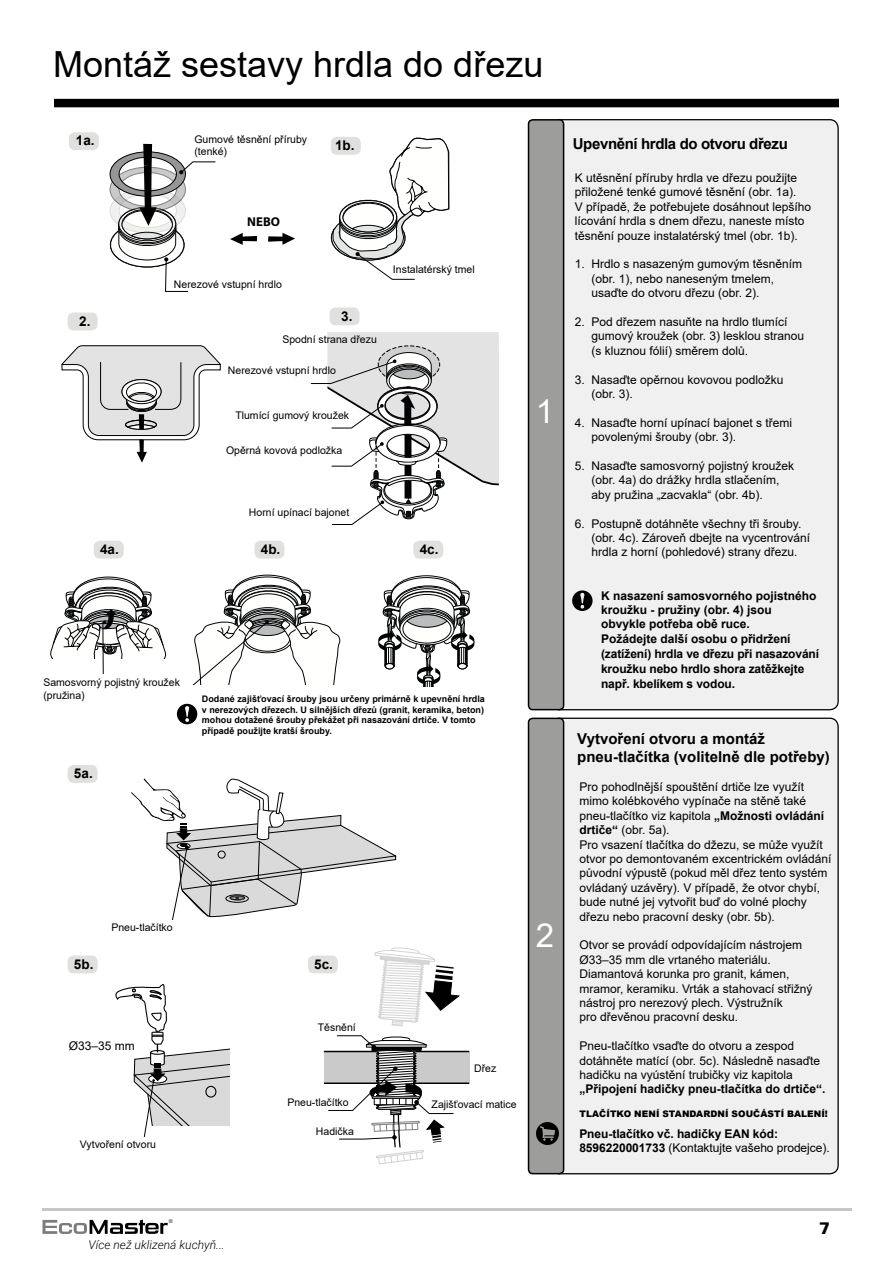
<style>
.page{position:relative;width:893px;height:1263px;background:#fff}
.page>*{position:absolute;margin:0;border:0;box-sizing:border-box;transform-origin:0 0}
.t1{font:36px "Arial";color:#000}
.t2{font:33px "Arial";color:#fff}
.t3{font:16.5px "Russo One";color:#000}
.t4{font:700 15px/18px "Arial";color:#000}
.t5{font:700 15px "Arial";letter-spacing:-.025em;color:#000}
.t6{font:700 13.5px "Arial";color:#000}
.t7{font:700 12.9px "Myriad Pro";color:#000}
.t8{font:12px/14.4px "Arial";color:#000}
.t9{font:700 12px/14.9px "Arial";color:#000}
.t10{font:italic 300 12px "Roboto";color:#000}
.t11{font:10.5px/12.6px "Arial";color:#000}
.t12{font:700 9px/10.8px "Arial";color:#000}
.t13{font:900 9px "Arial";letter-spacing:.01em;color:#000}
.t14{font:5.25px "Sui Generis Rg";color:#000}
.s1{font-weight:700}
.s2{font-weight:400}
</style>
<div class="page">
<hr style="left:42px;top:1208px;width:809px;height:3px;background:#c6c6c6">
<svg style="left:43px;top:1219px;width:125px;height:15px"></svg>
<svg style="left:311px;top:332px;width:188px;height:193px"></svg>
<div style="left:557px;top:717px;width:282px;height:458px;background:#f0f0f0"></div>
<div style="left:528px;top:718px;width:36px;height:456px;background:#9d9d9c;border-radius:4px"></div>
<div style="left:528px;top:718px;width:36px;height:456px;border:2px solid #000;border-radius:4px"></div>
<svg style="left:109px;top:144px;width:106px;height:148px"></svg>
<svg style="left:330px;top:137px;width:120px;height:143px"></svg>
<svg style="left:268px;top:233px;width:27px;height:12px"></svg>
<svg style="left:230px;top:233px;width:27px;height:12px"></svg>
<div style="left:557px;top:119px;width:282px;height:592px;background:#f0f0f0"></div>
<div style="left:528px;top:120px;width:36px;height:590px;background:#9d9d9c;border-radius:4px"></div>
<div style="left:528px;top:119px;width:36px;height:591px;border:2px solid #000;border-radius:4px"></div>
<svg style="left:572px;top:590px;width:21px;height:21px"></svg>
<div style="left:55px;top:100px;width:783px;height:7px;background:#000"></div>
<div style="left:54px;top:99px;width:785px;height:8px;border:2px solid #000"></div>
<div style="left:69px;top:132px;width:30px;height:18px;background:#e0e0df;border-radius:6px"></div>
<div style="left:331px;top:137px;width:30px;height:18px;background:#e0e0df;border-radius:6px"></div>
<div style="left:68px;top:313px;width:30px;height:17px;background:#e0e0df;border-radius:6px"></div>
<div style="left:330px;top:307px;width:30px;height:18px;background:#e0e0df;border-radius:6px"></div>
<svg style="left:50px;top:577px;width:117px;height:97px"></svg>
<div style="left:94px;top:541px;width:30px;height:17px;background:#e0e0df;border-radius:6px"></div>
<div style="left:413px;top:541px;width:30px;height:17px;background:#e0e0df;border-radius:6px"></div>
<svg style="left:192px;top:575px;width:149px;height:110px"></svg>
<svg style="left:378px;top:575px;width:96px;height:112px"></svg>
<svg style="left:115px;top:984px;width:115px;height:153px"></svg>
<div style="left:68px;top:955px;width:30px;height:18px;background:#e0e0df;border-radius:6px"></div>
<div style="left:308px;top:955px;width:30px;height:18px;background:#e0e0df;border-radius:6px"></div>
<svg style="left:61px;top:345px;width:160px;height:118px"></svg>
<div style="left:139px;top:414px;width:5px;height:15px;background:#000"></div>
<svg style="left:131px;top:778px;width:266px;height:142px"></svg>
<div style="left:68px;top:765px;width:30px;height:18px;background:#e0e0df;border-radius:6px"></div>
<div style="left:324px;top:1051px;width:145px;height:32px;background:#cacaca"></div>
<hr style="left:324px;top:1082px;width:53px;height:2px;background:#000">
<hr style="left:324px;top:1051px;width:145px;height:1px;background:#000">
<hr style="left:415px;top:1082px;width:54px;height:2px;background:#000">
<svg style="left:375px;top:947px;width:85px;height:79px"></svg>
<svg style="left:328px;top:1035px;width:126px;height:129px"></svg>
<div style="left:254px;top:541px;width:30px;height:17px;background:#e0e0df;border-radius:6px"></div>
<svg style="left:177px;top:704px;width:20px;height:20px"></svg>
<svg style="left:536px;top:1122px;width:23px;height:23px"></svg>
<h1 class="t1" style="left:53px;top:39px;width:492px">Montáž sestavy hrdla do dřezu</h1>
<p class="t6" style="left:76px;top:131px;width:20px">1a.</p>
<p class="t6" style="left:79px;top:312px;width:13px">2.</p>
<p class="t11" style="left:194px;top:133px;width:114px">Gumové těsnění příruby (tenké)</p>
<p class="t6" style="left:335px;top:136px;width:21px">1b.</p>
<p class="t7" style="left:247px;top:213px;width:34px">NEBO</p>
<p class="t11" style="left:174px;top:278px;width:109px">Nerezové vstupní hrdlo</p>
<p class="t6" style="left:341px;top:307px;width:13px">3.</p>
<p class="t11" style="left:282px;top:333px;width:96px">Spodní strana dřezu</p>
<p class="t11" style="left:228px;top:363px;width:109px">Nerezové vstupní hrdlo</p>
<p class="t11" style="left:235px;top:409px;width:115px">Tlumící gumový kroužek</p>
<p class="t11" style="left:226px;top:443px;width:118px">Opěrná kovová podložka</p>
<p class="t11" style="left:393px;top:263px;width:83px">Instalatérský tmel</p>
<p class="t11" style="left:249px;top:506px;width:102px">Horní upínací bajonet</p>
<p class="t6" style="left:100px;top:540px;width:20px">4a.</p>
<p class="t6" style="left:420px;top:540px;width:20px">4c.</p>
<p class="t6" style="left:261px;top:540px;width:21px">4b.</p>
<p class="t11" style="left:43px;top:676px;width:138px">Samosvorný pojistný kroužek (pružina)</p>
<p class="t6" style="left:74px;top:764px;width:20px">5a.</p>
<p class="t12" style="left:202px;top:693px;width:284px">Dodané zajišťovací šrouby jsou určeny primárně k upevnění hrdla v nerezových dřezech. U silnějších dřezů (granit, keramika, beton) mohou dotažené šrouby překážet při nasazování drtiče. V tomto případě použijte kratší šrouby.</p>
<h2 class="t2" style="left:536px;top:389px;width:20px">1</h2>
<p class="t11" style="left:111px;top:921px;width:63px">Pneu-tlačítko</p>
<p class="t6" style="left:74px;top:955px;width:21px">5b.</p>
<p class="t6" style="left:314px;top:955px;width:20px">5c.</p>
<p class="t8" style="left:69px;top:1038px;width:68px">Ø33–35 mm</p>
<p class="t11" style="left:80px;top:1138px;width:78px">Vytvoření otvoru</p>
<p class="t11" style="left:318px;top:1020px;width:39px">Těsnění</p>
<p class="t11" style="left:287px;top:1096px;width:63px">Pneu-tlačítko</p>
<p class="t11" style="left:316px;top:1125px;width:39px">Hadička</p>
<h2 class="t2" style="left:536px;top:912px;width:20px">2</h2>
<p class="t11" style="left:474px;top:1061px;width:24px">Dřez</p>
<p class="t11" style="left:432px;top:1098px;width:87px">Zajišťovací matice</p>
<p class="t5" style="left:573px;top:133px;width:216px">Upevnění hrdla do otvoru dřezu</p>
<p class="t8" style="left:575px;top:170px;width:238px">K utěsnění příruby hrdla ve dřezu použijte přiložené tenké gumové těsnění (obr. 1a).<br>V případě, že potřebujete dosáhnout lepšího lícování hrdla s dnem dřezu, naneste místo těsnění pouze instalatérský tmel (obr. 1b).</p>
<p class="t8" style="left:591px;top:257px;width:212px;text-indent:-16px">1. Hrdlo s nasazeným gumovým těsněním (obr. 1), nebo naneseným tmelem, usaďte do otvoru dřezu (obr. 2).</p>
<p class="t8" style="left:591px;top:314px;width:214px;text-indent:-16px">2. Pod dřezem nasuňte na hrdlo tlumící gumový kroužek (obr. 3) lesklou stranou (s kluznou fólií) směrem dolů.</p>
<p class="t8" style="left:591px;top:372px;width:194px;text-indent:-16px">3. Nasaďte opěrnou kovovou podložku (obr. 3).</p>
<p class="t8" style="left:591px;top:415px;width:202px;text-indent:-16px">4. Nasaďte horní upínací bajonet s třemi povolenými šrouby (obr. 3).</p>
<p class="t8" style="left:591px;top:458px;width:204px;text-indent:-16px">5. Nasaďte samosvorný pojistný kroužek (obr. 4a) do drážky hrdla stlačením, aby pružina „zacvakla“ (obr. 4b).</p>
<p class="t8" style="left:591px;top:516px;width:220px;text-indent:-16px">6. Postupně dotáhněte všechny tři šrouby. (obr. 4c). Zároveň dbejte na vycentrování hrdla z horní (pohledové) strany dřezu.</p>
<p class="t9" style="left:601px;top:588px;width:220px">K nasazení samosvorného pojistného kroužku - pružiny (obr. 4) jsou obvykle potřeba obě ruce.<br>Požádejte další osobu o přidržení (zatížení) hrdla ve dřezu při nasazování kroužku nebo hrdlo shora zatěžkejte např. kbelíkem s vodou.</p>
<p class="t4" style="left:577px;top:730px;width:254px">Vytvoření otvoru a montáž pneu-tlačítka (volitelně dle potřeby)</p>
<p class="t8" style="left:579px;top:779px;width:254px">Pro pohodlnější spouštění drtiče lze využít mimo kolébkového vypínače na stěně také pneu-tlačítko viz kapitola <span class="s1">„Možnosti ovládání drtiče“</span> (obr. 5a).<br>Pro vsazení tlačítka do džezu, se může využít otvor po demontovaném excentrickém ovládání původní výpustě (pokud měl dřez tento systém ovládaný uzávěry). V případě, že otvor chybí, bude nutné jej vytvořit buď do volné plochy dřezu nebo pracovní desky (obr. 5b).</p>
<p class="t8" style="left:579px;top:938px;width:234px">Otvor se provádí odpovídajícím nástrojem Ø33–35 mm dle vrtaného materiálu.<br>Diamantová korunka pro granit, kámen, mramor, keramiku. Vrták a stahovací střižný nástroj pro nerezový plech. Výstružník<br>pro dřevěnou pracovní desku.</p>
<p class="t8" style="left:579px;top:1039px;width:242px">Pneu-tlačítko vsaďte do otvoru a zespod dotáhněte matící (obr. 5c). Následně nasaďte hadičku na vyústění trubičky viz kapitola</p>
<p class="t9" style="left:579px;top:1082px;width:248px">„Připojení hadičky pneu-tlačítka do drtiče“.</p>
<p class="t13" style="left:579px;top:1107px;width:250px">TLAČÍTKO NENÍ STANDARDNÍ SOUČÁSTÍ BALENÍ!</p>
<p class="t9" style="left:579px;top:1126px;width:252px;line-height:14.4px">Pneu-tlačítko vč. hadičky EAN kód:<br>8596220001733 <span class="s2">(Kontaktujte vašeho prodejce).</span></p>
<p class="t14" style="left:169px;top:1218px;width:5px">®</p>
<p class="t10" style="left:89px;top:1236px;width:138px">Více než uklizená kuchyň...</p>
<h3 class="t3" style="left:820px;top:1219px;width:11px">7</h3>
</div>
